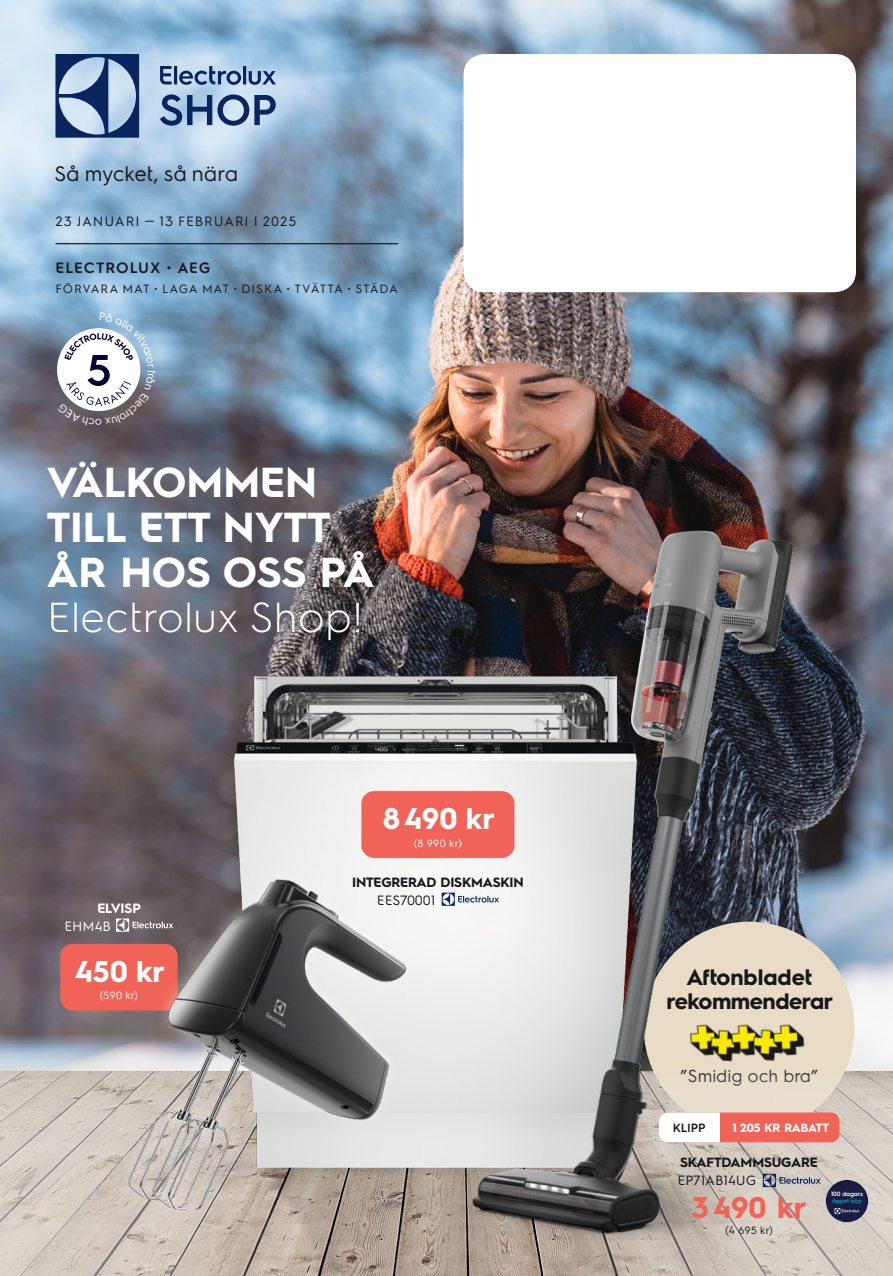
<style>
.page{position:relative;width:893px;height:1276px;background:#fff}
.page>*{position:absolute;margin:0;border:0;box-sizing:border-box;transform-origin:0 0}
.text__H1{font:700 42px/45px "Electrolux Sans";color:#fff}
.t1{font:700 30px "Electrolux Sans";color:#fff}
.produkt__pris{font:700 30px "Electrolux Sans";letter-spacing:.005em;color:#f16356}
.copy__h5{font:700 22.5px/24px "Electrolux Sans";letter-spacing:-.02em;color:#181719;text-align:center}
.t2{font:21px "Electrolux Sans";letter-spacing:-.005em;color:#181719}
.copy__h5-2{font:17.4px "Electrolux Sans";color:#181719}
.t3{font:600 15px "Electrolux Sans";letter-spacing:.06em;color:#181719}
.produkt__details{font:700 13.5px/18px "Electrolux Sans";letter-spacing:-.01em;color:#181719}
.t4{font:13.5px "Electrolux Sans";letter-spacing:.065em;color:#181719}
.produkt__details-2{font:700 13.5px/18px "Electrolux Sans";letter-spacing:-.01em;color:#fff}
.t5{font:12px "Electrolux Sans";letter-spacing:.065em;color:#181719}
.produkt__details-3{font:700 12px "Electrolux Sans";letter-spacing:-.015em;color:#fff}
.t6{font:600 12px "Electrolux Sans";letter-spacing:-.01em;color:#181719}
.t7{font:10.5px "Electrolux Sans";letter-spacing:.03em;color:#fff}
.produkt__ord__pris{font:10.5px "Electrolux Sans";color:#181719}
.t8{font:600 6.15px/6.6px "Electrolux Sans";letter-spacing:-.02em;color:#fff}
.s1{font-weight:300}
.s2{font-weight:400}
.s3{color:#009cc0}
</style>
<div class="page">
<img style="left:0;top:0;width:893px;height:1042px">
<div style="left:644px;top:921px;width:210px;height:211px;background:#e9dcc6;border-radius:50%"></div>
<svg style="left:0;top:1042px;width:245px;height:234px;background:#cdc6bf"></svg>
<svg style="left:823px;top:1063px;width:70px;height:100px;background:#d5cdc3"></svg>
<svg style="left:245px;top:1182px;width:298px;height:94px;background:#afa092"></svg>
<img style="left:220px;top:660px;width:220px;height:522px">
<img style="left:440px;top:503px;width:383px;height:737px">
<div style="left:659px;top:1112px;width:180px;height:30px;background:#f16356;border-radius:9px"></div>
<div style="left:659px;top:1112px;width:61px;height:30px;background:#fff"></div>
<svg style="left:543px;top:1163px;width:350px;height:113px;background:#aba39d"></svg>
<div style="left:60px;top:943px;width:118px;height:67px;background:#f16356;border-radius:13px"></div>
<svg style="left:442px;top:892px;width:57px;height:14px"></svg>
<div style="left:361px;top:791px;width:153px;height:67px;background:#f16356;border-radius:13px"></div>
<div style="left:115px;top:865px;width:304px;height:358px;background:#fff;opacity:.45"></div>
<img style="left:129px;top:879px;width:281px;height:331px">
<div style="left:463px;top:54px;width:393px;height:238px;background:#fff;border-radius:21px"></div>
<svg style="left:160px;top:94px;width:116px;height:32px;background:#7690b4"></svg>
<svg style="left:160px;top:66px;width:116px;height:19px;background:#7994b7"></svg>
<svg style="left:55px;top:54px;width:84px;height:84px;background:#6e87ac"></svg>
<hr style="left:55px;top:243px;width:343px;height:1px;background:#181719">
<svg style="left:58px;top:313px;width:98px;height:112px"></svg>
<p class="t2" style="left:54px;top:159px;width:186px">Så mycket, så nära</p>
<p class="t4" style="left:55px;top:212px;width:242px">23 JANUARI — 13 FEBRUARI I 2025</p>
<p class="t3" style="left:55px;top:258px;width:156px">ELECTROLUX • AEG</p>
<p class="t5" style="left:55px;top:280px;width:344px">FÖRVARA MAT • LAGA MAT • DISKA • TVÄTTA • STÄDA</p>
<p class="text__H1" style="left:47px;top:457px;width:329px">VÄLKOMMEN<br>TILL ETT NYTT<br>ÅR HOS OSS PÅ<br><span class="s1">Electrolux Shop!</span></p>
<p class="t1" style="left:383px;top:798px;width:113px">8490 kr</p>
<p class="t7" style="left:414px;top:835px;width:49px">(8 990 kr)</p>
<p class="produkt__details-2" style="left:65px;top:898px;width:78px;text-indent:33px">ELVISP<br><span class="s2">EHM4B</span></p>
<p class="t1" style="left:75px;top:950px;width:92px">450 kr</p>
<p class="t7" style="left:100px;top:988px;width:40px">(590 kr)</p>
<p class="produkt__details" style="left:377px;top:872px;width:148px;text-indent:-25px">INTEGRERAD DISKMASKIN<br><span class="s2">EES70001</span></p>
<p class="copy__h5" style="left:666px;top:963px;width:168px">Aftonbladet rekommenderar</p>
<p class="copy__h5-2" style="left:681px;top:1064px;width:139px">”Smidig och bra”</p>
<p class="t6" style="left:673px;top:1119px;width:34px">KLIPP</p>
<p class="produkt__details-3" style="left:732px;top:1119px;width:98px">1 205 KR RABATT</p>
<p class="produkt__details" style="left:678px;top:1152px;width:142px">SKAFTDAMMSUGARE<br><span class="s2">EP71AB14UG</span></p>
<p class="produkt__pris" style="left:692px;top:1186px;width:116px">3490 kr</p>
<p class="produkt__ord__pris" style="left:725px;top:1223px;width:49px">(4 695 kr)</p>
<p class="t8" style="left:831px;top:1190px;width:33px">100 dagars <span class="s3">öppet köp</span></p>
</div>
